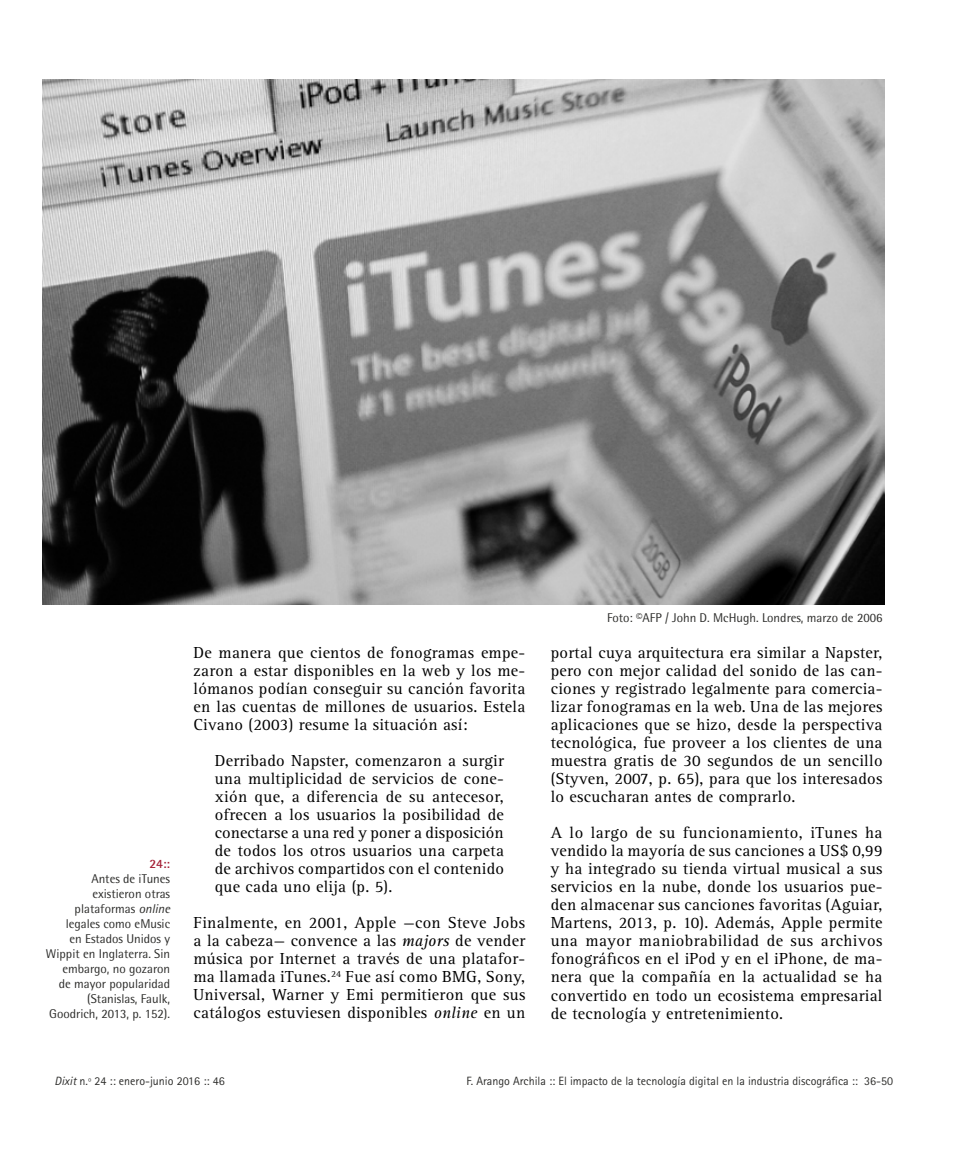
<style>
.page{position:relative;width:957px;height:1149px;background:#fff}
.page>*{position:absolute;margin:0;border:0;box-sizing:border-box;transform-origin:0 0}
.t1{font:16.5px/18px "Rotis Serif Std";letter-spacing:.015em;color:#000;text-align:justify}
.t2{font:12.75px/15px "Rotis Semi Sans Std";color:#2c2c2a;text-align:right}
.t3{font:700 12.75px "Rotis Semi Sans Std";color:#a41f35}
.t4{font:12px "Rotis Sans Serif Std";color:#2c2c2a}
.s1{font-style:italic}
</style>
<div class="page">
<img style="left:43px;top:80px;width:841px;height:524px">
<p class="t3" style="left:149px;top:855px;width:22px">24::</p>
<p class="t2" style="left:46px;top:871px;width:126px">Antes de iTunes existieron otras plataformas <span class="s1">online </span>legales como eMusic<br>en Estados Unidos y<br>Wippit en Inglaterra. Sin embargo, no gozaron<br>de mayor popularidad (Stanislas, Faulk,<br>Goodrich, 2013, p. 152).</p>
<p class="t1" style="left:193px;top:644px;width:333px">De manera que cientos de fonogramas empe&shy;zaron a estar disponibles en la web y los me&shy;lómanos podían conseguir su canción favorita en las cuentas de millones de usuarios. Estela Civano (2003) resume la situación así:</p>
<p class="t1" style="left:215px;top:752px;width:291px">Derribado Napster, comenzaron a surgir una multiplicidad de servicios de cone&shy;xión que, a diferencia de su antecesor, ofrecen a los usuarios la posibilidad de conectarse a una red y poner a disposición de todos los otros usuarios una carpeta de archivos compartidos con el contenido que cada uno elija (p. 5).</p>
<p class="t1" style="left:193px;top:914px;width:333px">Finalmente, en 2001, Apple —con Steve Jobs a la cabeza— convence a las <span class="s1">majors</span> de vender música por Internet a través de una platafor&shy;ma llamada iTunes.<sup>24</sup> Fue así como BMG, Sony, Universal, Warner y Emi permitieron que sus catálogos estuviesen disponibles <span class="s1">online</span> en un</p>
<p class="t2" style="left:607px;top:610px;width:277px">Foto: ©AFP / John D. McHugh. Londres, marzo de 2006</p>
<p class="t1" style="left:551px;top:644px;width:333px">portal cuya arquitectura era similar a Napster, pero con mejor calidad del sonido de las can&shy;ciones y registrado legalmente para comercia&shy;lizar fonogramas en la web. Una de las mejores aplicaciones que se hizo, desde la perspectiva tecnológica, fue proveer a los clientes de una muestra gratis de 30 segundos de un sencillo (Styven, 2007, p. 65), para que los interesados lo escucharan antes de comprarlo.</p>
<p class="t1" style="left:551px;top:824px;width:333px">A lo largo de su funcionamiento, iTunes ha vendido la mayoría de sus canciones a US$ 0,99 y ha integrado su tienda virtual musical a sus servicios en la nube, donde los usuarios pue&shy;den almacenar sus canciones favoritas (Aguiar, Martens, 2013, p. 10). Además, Apple permite una mayor maniobrabilidad de sus archivos fonográficos en el iPod y en el iPhone, de ma&shy;nera que la compañía en la actualidad se ha convertido en todo un ecosistema empresarial de tecnología y entretenimiento.</p>
<p class="t4" style="left:55px;top:1073px;width:172px"><span class="s1">Dixit</span> n.º 24 :: enero-junio 2016 :: 46</p>
<p class="t4" style="left:466px;top:1073px;width:428px">F. Arango Archila :: El impacto de la tecnología digital en la industria discográfica :: 36-50</p>
</div>
